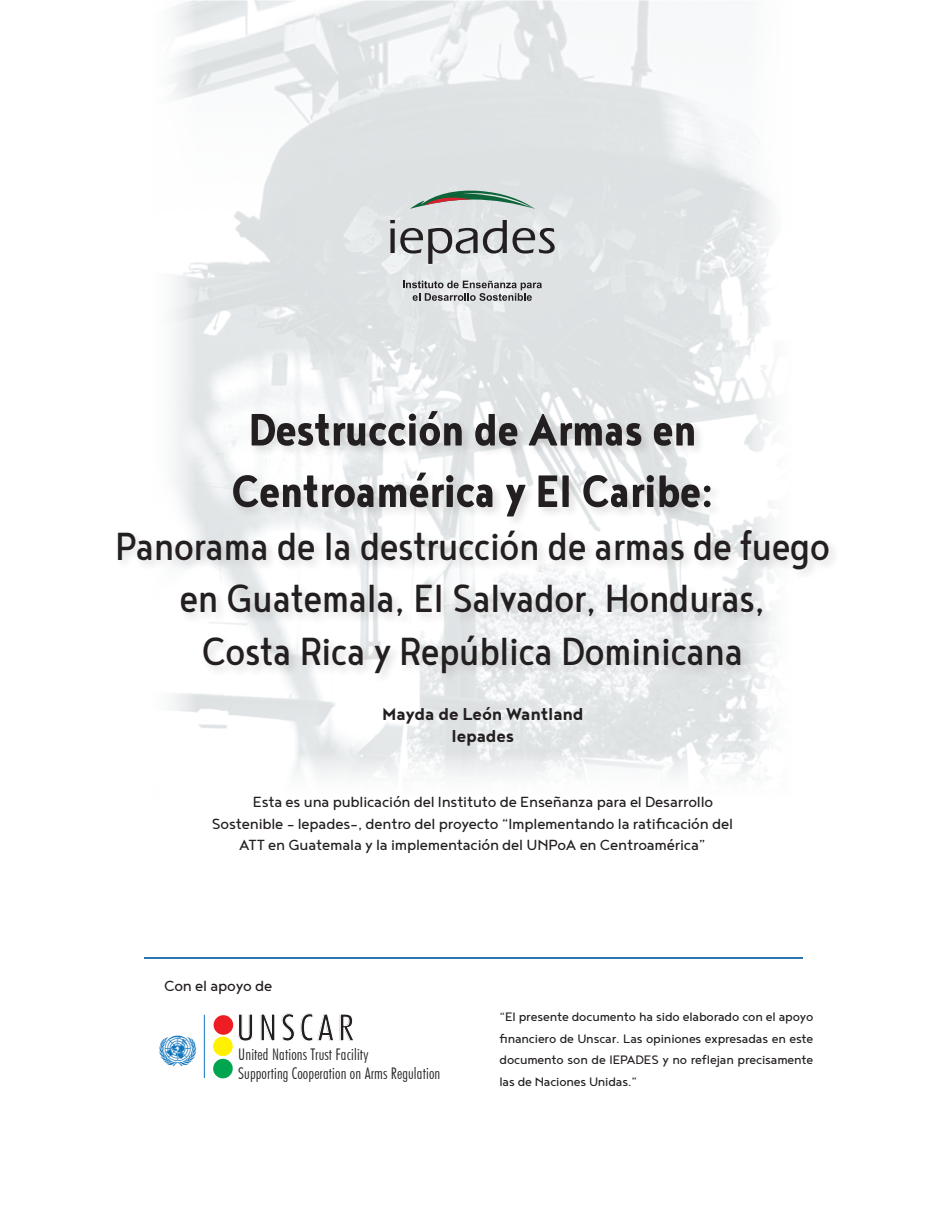
<style>
.page{position:relative;width:945px;height:1215px;background:#fff}
.page>*{position:absolute;margin:0;border:0;box-sizing:border-box;transform-origin:0 0}
.t1{font:700 55.5px/61.5px "Noyh Slim";letter-spacing:-.02em;color:#231f20;text-align:center}
.t2{font:48px/52.5px "Noyh Slim";letter-spacing:-.02em;color:#231f20;text-align:center}
.t3{font:42.75px "UN Logo";color:#1074bc}
.t4{font:500 condensed 37.35px "Futura BT";letter-spacing:.105em;color:#231f20}
.t5{font:700 21px/21.8px "Noyh";letter-spacing:-.01em;color:#231f20;text-align:center}
.t6{font:18px "Noyh";letter-spacing:-.01em;color:#231f20}
.t7{font:300 condensed 16.05px/18.8px "Futura BT";letter-spacing:.01em;color:#231f20}
.t8{font:15px/21.8px "Noyh";letter-spacing:-.01em;color:#231f20;text-align:justify}
</style>
<div class="page">
<img style="left:171px;top:1px;width:601px;height:776px">
<hr style="left:144px;top:957px;width:659px;height:2px;background:#2b75ac">
<div style="left:115px;top:409px;width:726px;height:276px;background:#231f20;opacity:.15"></div>
<div style="left:214px;top:1015px;width:19px;height:20px;background:#ee1d23;border-radius:50%"></div>
<div style="left:213px;top:1037px;width:20px;height:19px;background:#fff101;border-radius:50%"></div>
<div style="left:213px;top:1059px;width:20px;height:19px;background:#00a54f;border-radius:50%"></div>
<hr style="left:204px;top:1015px;width:1px;height:63px;background:#1074bc">
<svg style="left:403px;top:281px;width:139px;height:20px"></svg>
<svg style="left:390px;top:220px;width:117px;height:44px"></svg>
<svg style="left:513px;top:228px;width:42px;height:26px"></svg>
<svg style="left:410px;top:189px;width:125px;height:20px"></svg>
<h1 class="t1" style="left:231px;top:397px;width:485px">Destrucción de Armas en<br>Centroamérica y El Caribe:</h1>
<h2 class="t2" style="left:115px;top:518px;width:717px">Panorama de la destrucción de armas de fuego en Guatemala, El Salvador, Honduras,<br>Costa Rica y República Dominicana</h2>
<p class="t5" style="left:382px;top:703px;width:203px">Mayda de León Wantland<br>Iepades</p>
<p class="t6" style="left:253px;top:792px;width:462px">Esta es una publicación del Instituto de Enseñanza para el Desarrollo</p>
<p class="t6" style="left:212px;top:814px;width:523px">Sostenible – Iepades-, dentro del proyecto “Implementando la ratificación del</p>
<p class="t6" style="left:239px;top:835px;width:468px">ATT en Guatemala y la implementación del UNPoA en Centroamérica”</p>
<p class="t6" style="left:164px;top:976px;width:110px">Con el apoyo de</p>
<h3 class="t3" style="left:157px;top:1025px;width:42px">asdf</h3>
<h3 class="t4" style="left:236px;top:1005px;width:119px">UNSCAR</h3>
<p class="t7" style="left:238px;top:1045px;width:204px">United Nations Trust Facility<br>Supporting Cooperation on Arms Regulation</p>
<p class="t8" style="left:500px;top:1005px;width:315px">“El presente documento ha sido elaborado con el apoyo financiero de Unscar. Las opiniones expresadas en este documento son de IEPADES y no reflejan precisamente las de Naciones Unidas.”</p>
</div>
